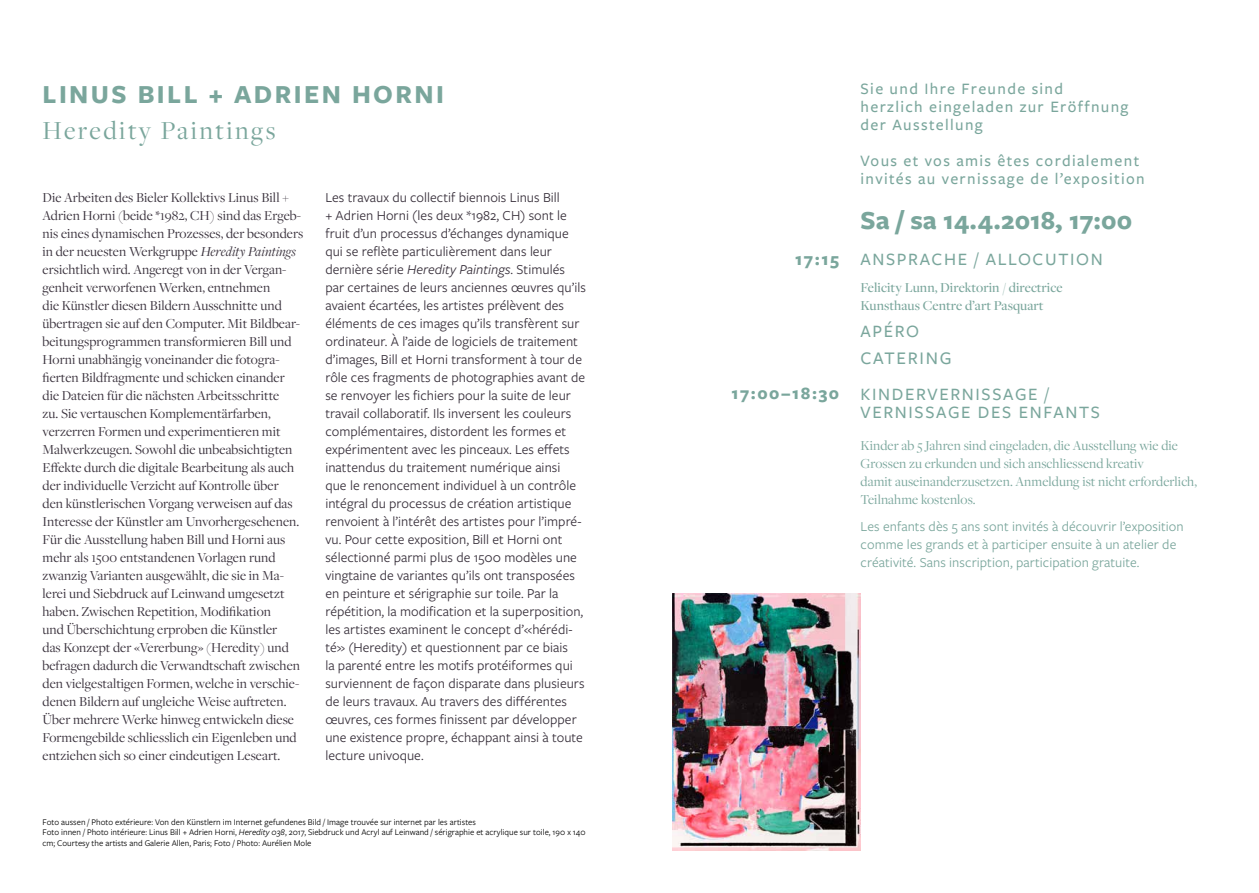
<style>
.page{position:relative;width:1259px;height:893px;background:#fff}
.page>*{position:absolute;margin:0;border:0;box-sizing:border-box;transform-origin:0 0}
.t1{font:700 27px "Freight Sans Pro";letter-spacing:.09em;color:#7aa69c}
.t2{font:700 27px "Freight Sans Pro";letter-spacing:.005em;color:#7aa69c}
.t3{font:27px "Freight Disp Pro";letter-spacing:.09em;color:#7aa69c}
.t4{font:500 18.45px "Freight Sans Pro";letter-spacing:.09em;color:#7aa69c}
.t5{font:500 18px/18px "Freight Sans Pro";letter-spacing:.09em;color:#7aa69c}
.t6{font:500 16.5px/18px "Freight Sans Pro";letter-spacing:.08em;color:#7aa69c}
.t7{font:14.25px/18px "Freight Disp Pro";letter-spacing:.005em;color:#372f3a}
.t8{font:14.25px/18px "Freight Sans Pro";letter-spacing:.005em;color:#372f3a}
.t9{font:14.25px/18px "Freight Disp Pro";letter-spacing:.005em;color:#7aa69c}
.t10{font:14.25px/18px "Freight Sans Pro";letter-spacing:.005em;color:#7aa69c}
.t11{font:500 14.25px/18px "Freight Disp Pro";letter-spacing:.005em;color:#7aa69c}
.t12{font:9px/10.5px "Freight Sans Pro";color:#000}
.s1{font-style:italic}
.s2{font-weight:700;font-size:18.45px}
.s3{font-weight:700}
</style>
<div class="page">
<img style="left:672px;top:594px;width:188px;height:256px">
<h1 class="t1" style="left:43px;top:76px;width:403px">LINUS BILL + ADRIEN HORNI</h1>
<h1 class="t3" style="left:43px;top:113px;width:234px">Heredity Paintings</h1>
<p class="t7" style="left:43px;top:188px;width:262px">Die Arbeiten des Bieler Kollektivs Linus Bill + Adrien Horni (beide *1982, CH) sind das Ergeb&shy;nis eines dynamischen Prozesses, der besonders in der neuesten Werkgruppe <span class="s1">Heredity Paintings </span>ersichtlich wird. Angeregt von in der Vergan&shy;genheit verworfenen Werken, entnehmen<br>die Künstler diesen Bildern Ausschnitte und übertragen sie auf den Computer. Mit Bildbear&shy;beitungsprogrammen transformieren Bill und Horni unabhängig voneinander die fotogra&shy;fierten Bildfragmente und schicken einander die Dateien für die nächsten Arbeitsschritte<br>zu. Sie vertauschen Komplementärfarben, verzerren Formen und experimentieren mit Malwerkzeugen. Sowohl die unbeabsichtigten Effekte durch die digitale Bearbeitung als auch der individuelle Verzicht auf Kontrolle über<br>den künstlerischen Vorgang verweisen auf das Interesse der Künstler am Unvorhergesehenen.<br>Für die Ausstellung haben Bill und Horni aus mehr als 1500 entstandenen Vorlagen rund zwanzig Varianten ausgewählt, die sie in Ma&shy;lerei und Siebdruck auf Leinwand umgesetzt haben. Zwischen Repetition, Modifikation<br>und Überschichtung erproben die Künstler<br>das Konzept der «Vererbung» (Heredity) und befragen dadurch die Verwandtschaft zwischen den vielgestaltigen Formen, welche in verschie&shy;denen Bildern auf ungleiche Weise auftreten.<br>Über mehrere Werke hinweg entwickeln diese Formengebilde schliesslich ein Eigenleben und entziehen sich so einer eindeutigen Leseart.</p>
<p class="t8" style="left:325px;top:188px;width:262px">Les travaux du collectif biennois Linus Bill<br>+ Adrien Horni (les deux *1982, CH) sont le fruit d’un processus d’échanges dynamique qui se reflète particulièrement dans leur dernière série <span class="s1">Heredity Paintings</span>. Stimulés par certaines de leurs anciennes œuvres qu’ils avaient écartées, les artistes prélèvent des éléments de ces images qu’ils transfèrent sur ordinateur. À l’aide de logiciels de traitement d’images, Bill et Horni transforment à tour de rôle ces fragments de photographies avant de se renvoyer les fichiers pour la suite de leur travail collaboratif. Ils inversent les couleurs complémentaires, distordent les formes et expérimentent avec les pinceaux. Les effets inattendus du traitement numérique ainsi<br>que le renoncement individuel à un contrôle intégral du processus de création artistique renvoient à l’intérêt des artistes pour l’impré&shy;vu. Pour cette exposition, Bill et Horni ont sélectionné parmi plus de 1500 modèles une vingtaine de variantes qu’ils ont transposées en peinture et sérigraphie sur toile. Par la répétition, la modification et la superposition, les artistes examinent le concept d’«hérédi&shy;té» (Heredity) et questionnent par ce biais<br>la parenté entre les motifs protéiformes qui surviennent de façon disparate dans plusieurs de leurs travaux. Au travers des différentes œuvres, ces formes finissent par développer une existence propre, échappant ainsi à toute lecture univoque.</p>
<p class="t12" style="left:43px;top:816px;width:544px">Foto aussen / Photo extérieure: Von den Künstlern im Internet gefundenes Bild / Image trouvée sur internet par les artistes<br>Foto innen / Photo intérieure: Linus Bill + Adrien Horni, <span class="s1">Heredity 038</span>, 2017, Siebdruck und Acryl auf Leinwand / sérigraphie et acrylique sur toile, 190 x 140 cm; Courtesy the artists and Galerie Allen, Paris; Foto / Photo: Aurélien Mole</p>
<p class="t6" style="left:860px;top:79px;width:269px">Sie und Ihre Freunde sind herzlich eingeladen zur Eröffnung der Ausstellung</p>
<p class="t6" style="left:860px;top:151px;width:286px">Vous et vos amis êtes cordialement invités au vernissage de l’exposition</p>
<h1 class="t2" style="left:860px;top:202px;width:273px">Sa / sa 14.4.2018, 17:00</h1>
<p class="t5" style="left:795px;top:249px;width:309px"><span class="s2">17:15</span> ANSPRACHE / ALLOCUTION</p>
<p class="t11" style="left:860px;top:278px;width:204px">Felicity Lunn, Direktorin / directrice<br>Kunsthaus Centre d’art Pasquart</p>
<p class="t5" style="left:860px;top:321px;width:60px">APÉRO</p>
<p class="t4" style="left:860px;top:346px;width:92px">CATERING</p>
<p class="t5" style="left:860px;top:384px;width:241px;text-indent:-129px"><span class="s3">17:00–18:30</span> KINDERVERNISSAGE /<br>VERNISSAGE DES ENFANTS</p>
<p class="t9" style="left:860px;top:436px;width:338px">Kinder ab 5 Jahren sind eingeladen, die Ausstellung wie die Grossen zu erkunden und sich anschliessend kreativ<br>damit auseinanderzusetzen. Anmeldung ist nicht erforderlich, Teilnahme kostenlos.</p>
<p class="t10" style="left:860px;top:516px;width:325px">Les enfants dès 5 ans sont invités à découvrir l’exposition comme les grands et à participer ensuite à un atelier de créativité. Sans inscription, participation gratuite.</p>
</div>
